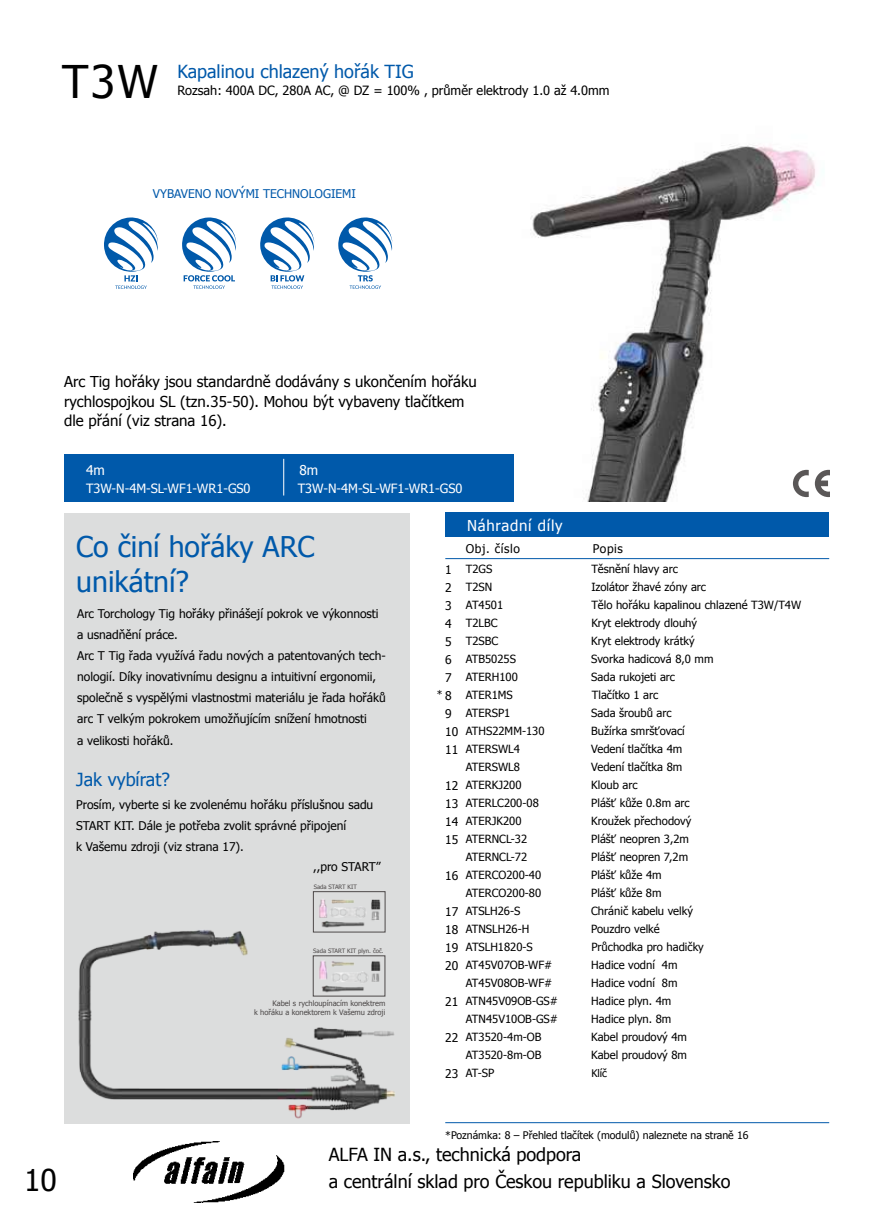
<style>
.page{position:relative;width:893px;height:1225px;background:#fff}
.page>*{position:absolute;margin:0;border:0;box-sizing:border-box;transform-origin:0 0}
.t1{font:45px "Tahoma";color:#000}
.t2{font:30px "Tahoma";color:#000}
.t3{font:28.5px/34.5px "Tahoma";color:#0059aa}
.t4{font:18px/27px "Tahoma";color:#000}
.t5{font:18px "Tahoma";color:#0059aa}
.t6{font:15px/19.5px "Tahoma";color:#000}
.t7{font:15px "Tahoma";letter-spacing:.05em;color:#fff}
.t8{font:13.5px "Tahoma";color:#fff}
.t9{font:12.75px "Tahoma";color:#000}
.t10{font:12.75px "Tahoma";color:#fff}
.t11{font:12px/18px "Tahoma";color:#000}
.t12{font:12px "Tahoma";color:#0059aa}
.t13{font:11.25px "Tahoma";color:#000}
.t14{font:10.5px "Tahoma";color:#000}
.t15{font:7.5px/9px "Tahoma";color:#4d4949;text-align:right}
.t16{font:6px "Tahoma";color:#4d4949}
</style>
<div class="page">
<img style="left:133px;top:1141px;width:152px;height:61px">
<div style="left:64px;top:513px;width:345px;height:610px;background:#dcdddd"></div>
<img style="left:530px;top:144px;width:300px;height:357px">
<div style="left:64px;top:454px;width:450px;height:47px;background:#0059aa"></div>
<svg style="left:793px;top:469px;width:36px;height:29px"></svg>
<hr style="left:283px;top:459px;width:1px;height:36px;background:#fff">
<div style="left:445px;top:513px;width:384px;height:24px;background:#0059aa"></div>
<hr style="left:445px;top:558px;width:384px;height:1px;background:#0059aa">
<hr style="left:445px;top:1122px;width:384px;height:1px;background:#0059aa">
<svg style="left:182px;top:217px;width:54px;height:72px"></svg>
<svg style="left:260px;top:217px;width:54px;height:72px"></svg>
<svg style="left:338px;top:217px;width:54px;height:72px"></svg>
<svg style="left:104px;top:217px;width:54px;height:72px"></svg>
<img style="left:78px;top:891px;width:317px;height:228px">
<img style="left:315px;top:893px;width:68px;height:37px">
<div style="left:313px;top:891px;width:72px;height:41px;border:1px solid #4d4949"></div>
<img style="left:315px;top:957px;width:68px;height:37px">
<div style="left:313px;top:955px;width:72px;height:41px;border:1px solid #4d4949"></div>
<h1 class="t1" style="left:62px;top:51px;width:97px">T3W</h1>
<h3 class="t5" style="left:178px;top:60px;width:238px">Kapalinou chlazený hořák TIG</h3>
<p class="t9" style="left:178px;top:82px;width:433px">Rozsah: 400A DC, 280A AC, @ DZ = 100% , průměr elektrody 1.0 až 4.0mm</p>
<p class="t12" style="left:153px;top:186px;width:30px">VYBAVENO</p>
<p class="t12" style="left:215px;top:186px;width:9px">NOV</p>
<p class="t12" style="left:239px;top:186px;width:40px">ÝMI TECHNOLOGIE</p>
<p class="t12" style="left:342px;top:186px;width:14px">MI</p>
<h3 class="t6" style="left:64px;top:371px;width:414px">Arc Tig hořáky jsou standardně dodávány s ukončením hořáku rychlospojkou SL (tzn.35-50). Mohou být vybaveny tlačítkem dle přání (viz strana 16).</h3>
<p class="t8" style="left:86px;top:461px;width:20px">4m</p>
<p class="t8" style="left:299px;top:461px;width:20px">8m</p>
<p class="t10" style="left:86px;top:480px;width:166px">T3W-N-4M-SL-WF1-WR1-GS0</p>
<p class="t10" style="left:298px;top:480px;width:166px">T3W-N-4M-SL-WF1-WR1-GS0</p>
<h3 class="t3" style="left:76px;top:528px;width:205px">Co činí hořáky ARC unikátní?</h3>
<p class="t11" style="left:77px;top:603px;width:310px;line-height:21px">Arc Torchology Tig hořáky přinášejí pokrok ve výkonnosti a usnadňění práce.<br>Arc T Tig řada využívá řadu nových a patentovaných tech&shy;nologií. Díky inovativnímu designu a intuitivní ergonomii, společně s vyspělými vlastnostmi materiálu je řada hořáků arc T velkým pokrokem umožňujícím snížení hmotnosti<br>a velikosti hořáků.</p>
<h3 class="t5" style="left:76px;top:767px;width:95px">Jak vybírat?</h3>
<p class="t11" style="left:76px;top:793px;width:299px;line-height:21px">Prosím, vyberte si ke zvolenému hořáku příslušnou sadu<br>START KIT. Dále je potřeba zvolit správné připojení<br>k Vašemu zdroji (viz strana 17).</p>
<p class="t11" style="left:313px;top:856px;width:69px">,,pro START”</p>
<p class="t16" style="left:314px;top:882px;width:45px">Sada START KIT</p>
<p class="t16" style="left:313px;top:946px;width:72px">Sada START KIT plyn. čoč.</p>
<p class="t15" style="left:254px;top:998px;width:133px">Kabel s rychloupínacím konektrem<br>k hořáku a konektorem k Vašemu zdroji</p>
<h3 class="t7" style="left:467px;top:515px;width:97px">Náhradní díly</h3>
<p class="t11" style="left:466px;top:539px;width:56px">Obj. číslo</p>
<p class="t11" style="left:593px;top:539px;width:31px">Popis</p>
<p class="t13" style="left:466px;top:561px;width:28px">T2GS</p>
<p class="t13" style="left:591px;top:561px;width:88px">Těsnění hlavy arc</p>
<p class="t13" style="left:466px;top:579px;width:24px">T2SN</p>
<p class="t13" style="left:591px;top:579px;width:116px">Izolátor žhavé zóny arc</p>
<p class="t13" style="left:466px;top:597px;width:39px">AT4501</p>
<p class="t13" style="left:591px;top:597px;width:211px">Tělo hořáku kapalinou chlazené T3W/T4W</p>
<p class="t13" style="left:466px;top:615px;width:29px">T2LBCK</p>
<p class="t13" style="left:598px;top:615px;width:101px">ryt elektrody dlouhý</p>
<p class="t13" style="left:466px;top:633px;width:29px">T2SBCK</p>
<p class="t13" style="left:598px;top:633px;width:98px">ryt elektrody krátký</p>
<p class="t13" style="left:466px;top:651px;width:52px">ATB5025S</p>
<p class="t13" style="left:591px;top:651px;width:124px">Svorka hadicová 8,0 mm</p>
<p class="t13" style="left:466px;top:669px;width:53px">ATERH 100</p>
<p class="t13" style="left:591px;top:669px;width:85px">Sada rukojeti arc</p>
<p class="t13" style="left:466px;top:687px;width:49px">ATER1MS</p>
<p class="t13" style="left:592px;top:687px;width:68px">Tlačítko 1 arc</p>
<p class="t13" style="left:466px;top:705px;width:46px">ATERSP1</p>
<p class="t13" style="left:591px;top:705px;width:82px">Sada šroubů arc</p>
<p class="t13" style="left:466px;top:723px;width:80px">ATHS22MM-130</p>
<p class="t13" style="left:591px;top:723px;width:95px">Bužírka smršťovací</p>
<p class="t13" style="left:466px;top:741px;width:56px">ATERSWL4</p>
<p class="t13" style="left:591px;top:741px;width:93px">Vedení tlačítka 4m</p>
<p class="t13" style="left:466px;top:759px;width:56px">ATERSWL8</p>
<p class="t13" style="left:591px;top:759px;width:93px">Vedení tlačítka 8m</p>
<p class="t13" style="left:466px;top:777px;width:57px">ATERKJ200</p>
<p class="t13" style="left:591px;top:777px;width:48px">Kloub arc</p>
<p class="t13" style="left:466px;top:795px;width:75px">ATERLC200-08</p>
<p class="t13" style="left:591px;top:795px;width:100px">Plášť kůže 0.8m arc</p>
<p class="t13" style="left:466px;top:813px;width:57px">ATERJK200</p>
<p class="t13" style="left:591px;top:813px;width:102px">Kroužek přechodový</p>
<p class="t13" style="left:466px;top:831px;width:27px">ATERNC</p>
<p class="t13" style="left:506px;top:831px;width:23px">L-32</p>
<p class="t13" style="left:591px;top:831px;width:99px">Plášť neopren 3,2m</p>
<p class="t13" style="left:466px;top:849px;width:27px">ATERNC</p>
<p class="t13" style="left:506px;top:849px;width:23px">L-72</p>
<p class="t13" style="left:591px;top:849px;width:99px">Plášť neopren 7,2m</p>
<p class="t13" style="left:466px;top:867px;width:27px">ATERCO</p>
<p class="t13" style="left:506px;top:867px;width:36px">200-40</p>
<p class="t13" style="left:591px;top:867px;width:72px">Plášť kůže 4m</p>
<p class="t13" style="left:466px;top:885px;width:27px">ATERCO</p>
<p class="t13" style="left:506px;top:885px;width:36px">200-80</p>
<p class="t13" style="left:591px;top:885px;width:72px">Plášť kůže 8m</p>
<p class="t13" style="left:466px;top:903px;width:56px">ATSLH26-S</p>
<p class="t13" style="left:591px;top:903px;width:103px">Chránič kabelu velký</p>
<p class="t13" style="left:466px;top:921px;width:61px">ATNSLH26-H</p>
<p class="t13" style="left:591px;top:921px;width:70px">Pouzdro velké</p>
<p class="t13" style="left:466px;top:939px;width:68px">ATSLH1820-S</p>
<p class="t13" style="left:591px;top:939px;width:114px">Průchodka pro hadičky</p>
<p class="t13" style="left:466px;top:957px;width:111px">AT45V07OB-WF# H</p>
<p class="t13" style="left:599px;top:957px;width:80px">adice vodní 4m</p>
<p class="t13" style="left:466px;top:975px;width:111px">AT45V08OB-WF# H</p>
<p class="t13" style="left:599px;top:975px;width:80px">adice vodní 8m</p>
<p class="t13" style="left:466px;top:993px;width:114px">ATN45V09OB-GS# H</p>
<p class="t13" style="left:599px;top:993px;width:74px">adice plyn. 4m</p>
<p class="t13" style="left:466px;top:1011px;width:114px">ATN45V10OB-GS# H</p>
<p class="t13" style="left:599px;top:1011px;width:74px">adice plyn. 8m</p>
<p class="t13" style="left:466px;top:1029px;width:105px">AT3520-4m-OB K</p>
<p class="t13" style="left:598px;top:1029px;width:91px">abel proudový 4m</p>
<p class="t13" style="left:466px;top:1047px;width:105px">AT3520-8m-OB K</p>
<p class="t13" style="left:598px;top:1047px;width:91px">abel proudový 8m</p>
<p class="t13" style="left:466px;top:1065px;width:30px">AT-SP</p>
<p class="t14" style="left:591px;top:1065px;width:17px">Klíč</p>
<p class="t11" style="left:445px;top:559px;width:15px">1<br>2<br>3<br>4<br>5<br>6<br>7<br>8<br>9<br>10<br>11</p>
<p class="t11" style="left:445px;top:775px;width:15px;text-align:justify">12<br>13<br>14<br>15</p>
<p class="t11" style="left:445px;top:865px;width:15px">16</p>
<p class="t11" style="left:445px;top:901px;width:15px;text-align:justify">17<br>18<br>19<br>20</p>
<p class="t11" style="left:445px;top:991px;width:15px">21</p>
<p class="t11" style="left:445px;top:1027px;width:15px">22</p>
<p class="t11" style="left:445px;top:1063px;width:15px">23</p>
<p class="t14" style="left:437px;top:687px;width:7px">*</p>
<h2 class="t2" style="left:24px;top:1159px;width:34px">10</h2>
<p class="t14" style="left:445px;top:1128px;width:305px">*Poznámka: 8 – Přehled tlačítek (modulů) naleznete na straně 16</p>
<h3 class="t4" style="left:329px;top:1140px;width:403px">ALFA IN a.s., technická podpora<br>a centrální sklad pro Českou republiku a Slovensko</h3>
</div>
